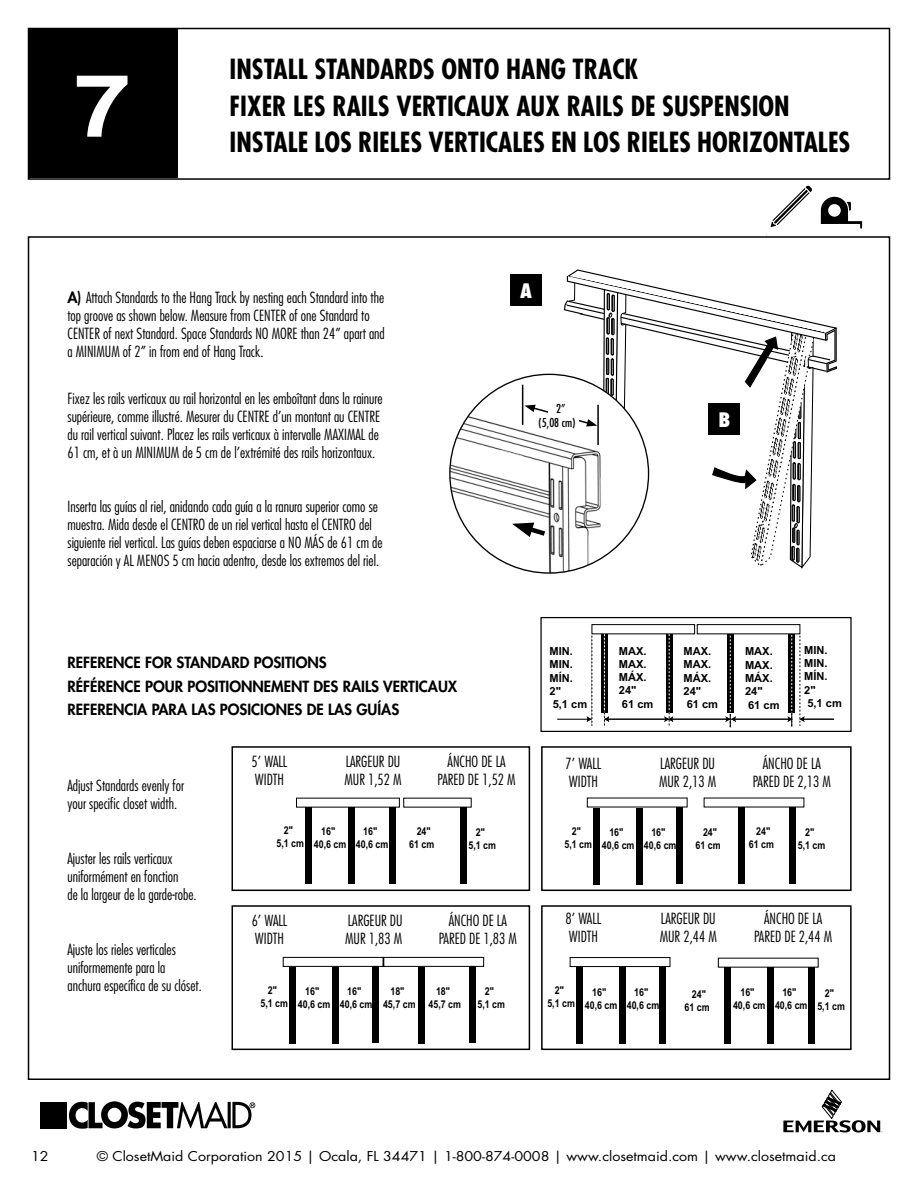
<style>
.page{position:relative;width:918px;height:1188px;background:#fff}
.page>*{position:absolute;margin:0;border:0;box-sizing:border-box;transform-origin:0 0}
.t1{font:700 86.4px "Arial";color:#fff;scale:1.25 1}
.t2{font:700 condensed 27px/36.8px "Futura Std";color:#000}
.t3{font:800 condensed 19.5px "Futura Std";color:#fff}
.t4{font:300 condensed 15px/18px "Futura Std";color:#000}
.t5{font:800 15px/23.4px "Futura Std";color:#000}
.t6{font:13.2px "Futura Std";color:#000;scale:1.08 1}
.t7{font:condensed 12px/14.4px "Futura Std";color:#000}
.t8{font:700 11.1px/13.4px "Arial";color:#000}
.t9{font:700 10.8px/12.9px "Arial Narrow";color:#000;text-align:center}
.s1{font-weight:800;font-stretch:normal}
</style>
<div class="page">
<div style="left:28px;top:28px;width:150px;height:150px;background:#000"></div>
<div style="left:28px;top:28px;width:862px;height:152px;border:2px solid #000"></div>
<div style="left:40px;top:1102px;width:27px;height:26px;background:#000"></div>
<svg style="left:69px;top:1101px;width:186px;height:28px"></svg>
<svg style="left:783px;top:1090px;width:99px;height:42px"></svg>
<div style="left:592px;top:624px;width:103px;height:10px;border:1px solid #000"></div>
<svg style="left:601px;top:634px;width:3px;height:79px"></svg>
<div style="left:789px;top:634px;width:6px;height:79px;background:#000"></div>
<div style="left:697px;top:624px;width:103px;height:10px;border:1px solid #000"></div>
<svg style="left:727px;top:634px;width:6px;height:2px"></svg>
<hr style="left:557px;top:719px;width:31px;height:1px;background:#000">
<svg style="left:587px;top:636px;width:6px;height:90px"></svg>
<hr style="left:608px;top:719px;width:58px;height:1px;background:#000">
<svg style="left:604px;top:634px;width:5px;height:92px"></svg>
<hr style="left:672px;top:719px;width:55px;height:1px;background:#000">
<svg style="left:664px;top:634px;width:9px;height:92px"></svg>
<hr style="left:734px;top:719px;width:55px;height:1px;background:#000">
<svg style="left:788px;top:635px;width:5px;height:92px"></svg>
<svg style="left:725px;top:636px;width:11px;height:91px"></svg>
<hr style="left:803px;top:719px;width:31px;height:1px;background:#000">
<svg style="left:799px;top:636px;width:6px;height:90px"></svg>
<div style="left:540px;top:617px;width:312px;height:115px;border:1px solid #000"></div>
<div style="left:232px;top:746px;width:298px;height:145px;border:2px solid #000"></div>
<div style="left:305px;top:807px;width:7px;height:77px;background:#000"></div>
<div style="left:348px;top:807px;width:6px;height:77px;background:#000"></div>
<div style="left:460px;top:807px;width:6px;height:77px;background:#000"></div>
<div style="left:389px;top:807px;width:7px;height:77px;background:#000"></div>
<div style="left:232px;top:905px;width:298px;height:145px;border:2px solid #000"></div>
<svg style="left:283px;top:957px;width:201px;height:10px"></svg>
<div style="left:289px;top:968px;width:7px;height:76px;background:#000"></div>
<div style="left:332px;top:967px;width:6px;height:77px;background:#000"></div>
<div style="left:373px;top:967px;width:6px;height:76px;background:#000"></div>
<div style="left:418px;top:967px;width:7px;height:77px;background:#000"></div>
<div style="left:469px;top:967px;width:7px;height:76px;background:#000"></div>
<div style="left:541px;top:746px;width:311px;height:145px;border:2px solid #000"></div>
<svg style="left:587px;top:797px;width:218px;height:11px"></svg>
<div style="left:594px;top:808px;width:6px;height:77px;background:#000"></div>
<div style="left:636px;top:808px;width:6px;height:76px;background:#000"></div>
<div style="left:677px;top:807px;width:6px;height:77px;background:#000"></div>
<div style="left:738px;top:807px;width:6px;height:77px;background:#000"></div>
<div style="left:790px;top:807px;width:6px;height:77px;background:#000"></div>
<div style="left:541px;top:905px;width:311px;height:145px;border:2px solid #000"></div>
<div style="left:570px;top:957px;width:100px;height:10px;border:1px solid #000"></div>
<div style="left:576px;top:968px;width:7px;height:76px;background:#000"></div>
<div style="left:619px;top:967px;width:6px;height:77px;background:#000"></div>
<div style="left:660px;top:967px;width:6px;height:76px;background:#000"></div>
<div style="left:725px;top:967px;width:6px;height:77px;background:#000"></div>
<div style="left:767px;top:967px;width:6px;height:77px;background:#000"></div>
<div style="left:808px;top:967px;width:6px;height:77px;background:#000"></div>
<div style="left:510px;top:275px;width:32px;height:31px;background:#000"></div>
<svg style="left:767px;top:185px;width:95px;height:53px"></svg>
<img style="left:450px;top:409px;width:122px;height:164px">
<svg style="left:512px;top:269px;width:326px;height:302px"></svg>
<div style="left:548px;top:407px;width:31px;height:19px;background:#fff"></div>
<h1 class="t1" style="left:72px;top:49px;width:50px">7</h1>
<h2 class="t2" style="left:230px;top:51px;width:622px">INSTALL STANDARDS ONTO HANG TRACK<br>FIXER LES RAILS VERTICAUX AUX RAILS DE SUSPENSION<br>INSTALE LOS RIELES VERTICALES EN LOS RIELES HORIZONTALES</h2>
<p class="t4" style="left:68px;top:288px;width:319px"><span class="s1">A)</span> Attach Standards to the Hang Track by nesting each Standard into the top groove as shown below. Measure from CENTER of one Standard to CENTER of next Standard. Space Standards NO MORE than 24” apart and a MINIMUM of 2” in from end of Hang Track.</p>
<p class="t4" style="left:68px;top:389px;width:317px">Fixez les rails verticaux au rail horizontal en les emboîtant dans la rainure supérieure, comme illustré. Mesurer du CENTRE d’un montant au CENTRE du rail vertical suivant. Placez les rails verticaux à intervalle MAXIMAL de 61 cm, et à un MINIMUM de 5 cm de l’extrémité des rails horizontaux.</p>
<p class="t4" style="left:68px;top:498px;width:317px">Inserta las guías al riel, anidando cada guía a la ranura superior como se muestra. Mida desde el CENTRO de un riel vertical hasta el CENTRO del siguiente riel vertical. Las guías deben espaciarse a NO MÁS de 61 cm de separación y AL MENOS 5 cm hacia adentro, desde los extremos del riel.</p>
<p class="t5" style="left:67px;top:651px;width:391px">REFERENCE FOR STANDARD POSITIONS<br>RÉFÉRENCE POUR POSITIONNEMENT DES RAILS VERTICAUX<br>REFERENCIA PARA LAS POSICIONES DE LAS GUÍAS</p>
<h3 class="t3" style="left:520px;top:279px;width:13px">A</h3>
<p class="t7" style="left:539px;top:401px;width:38px;text-indent:18px">2” (5,08 cm)</p>
<h3 class="t3" style="left:718px;top:408px;width:13px">B</h3>
<p class="t9" style="left:624px;top:641px;width:34px">40,6 cm</p>
<p class="t8" style="left:550px;top:645px;width:39px">MIN.<br>MIN.<br>MÍN.<br>2"<br>5,1 cm</p>
<p class="t8" style="left:619px;top:644px;width:36px">MAX.<br>MAX.<br>MÁX.<br>24"<br>61 cm</p>
<p class="t8" style="left:684px;top:645px;width:36px">MAX.<br>MAX.<br>MÁX.<br>24"<br>61 cm</p>
<p class="t8" style="left:745px;top:645px;width:36px">MAX.<br>MAX.<br>MÁX.<br>24"<br>61 cm</p>
<p class="t8" style="left:804px;top:643px;width:39px">MIN.<br>MIN.<br>MÍN.<br>2"<br>5,1 cm</p>
<p class="t4" style="left:67px;top:776px;width:118px">Adjust Standards evenly for your specific closet width.</p>
<p class="t4" style="left:67px;top:849px;width:131px">Ajuster les rails verticaux uniformément en fonction<br>de la largeur de la garde-robe.</p>
<p class="t4" style="left:67px;top:940px;width:136px">Ajuste los rieles verticales uniformemente para la anchura específica de su clóset.</p>
<p class="t4" style="left:252px;top:753px;width:37px">5’ WALL<br>WIDTH</p>
<p class="t4" style="left:345px;top:753px;width:59px">LARGEUR DU<br>MUR 1,52 M</p>
<p class="t4" style="left:438px;top:753px;width:80px;text-align:center">ÁNCHO DE LA<br>PARED DE 1,52 M</p>
<p class="t4" style="left:566px;top:754px;width:37px">7’ WALL<br>WIDTH</p>
<p class="t4" style="left:659px;top:754px;width:59px">LARGEUR DU<br>MUR 2,13 M</p>
<p class="t4" style="left:753px;top:754px;width:80px;text-align:center">ÁNCHO DE LA<br>PARED DE 2,13 M</p>
<p class="t9" style="left:574px;top:753px;width:29px">2"<br>5,1 cm</p>
<p class="t9" style="left:696px;top:753px;width:34px">18"<br>45,7 cm</p>
<p class="t9" style="left:653px;top:754px;width:34px">16"<br>40,6 cm</p>
<p class="t9" style="left:791px;top:754px;width:29px">2"<br>5,1 cm</p>
<p class="t9" style="left:742px;top:766px;width:34px">45,7 cm</p>
<p class="t9" style="left:276px;top:823px;width:29px">2"<br>5,1 cm</p>
<p class="t9" style="left:409px;top:824px;width:27px">24"<br>61 cm</p>
<p class="t9" style="left:468px;top:825px;width:29px">2"<br>5,1 cm</p>
<p class="t9" style="left:314px;top:824px;width:34px">16"<br>40,6 cm</p>
<p class="t9" style="left:356px;top:824px;width:34px">16"<br>40,6 cm</p>
<p class="t9" style="left:565px;top:824px;width:29px">2"<br>5,1 cm</p>
<p class="t9" style="left:749px;top:825px;width:27px">24"<br>61 cm</p>
<p class="t9" style="left:798px;top:825px;width:29px">2"<br>5,1 cm</p>
<p class="t9" style="left:602px;top:825px;width:34px">16"<br>40,6 cm</p>
<p class="t9" style="left:644px;top:825px;width:34px">16"<br>40,6 cm</p>
<p class="t9" style="left:696px;top:825px;width:27px">24"<br>61 cm</p>
<p class="t4" style="left:252px;top:911px;width:37px">6’ WALL<br>WIDTH</p>
<p class="t4" style="left:345px;top:911px;width:59px">LARGEUR DU<br>MUR 1,83 M</p>
<p class="t4" style="left:439px;top:911px;width:80px;text-align:center">ÁNCHO DE LA<br>PARED DE 1,83 M</p>
<p class="t4" style="left:566px;top:909px;width:37px">8’ WALL<br>WIDTH</p>
<p class="t4" style="left:660px;top:909px;width:59px">LARGEUR DU<br>MUR 2,44 M</p>
<p class="t4" style="left:754px;top:909px;width:80px;text-align:center">ÁNCHO DE LA<br>PARED DE 2,44 M</p>
<p class="t9" style="left:260px;top:983px;width:29px">2"<br>5,1 cm</p>
<p class="t9" style="left:383px;top:984px;width:34px">18"<br>45,7 cm</p>
<p class="t9" style="left:429px;top:984px;width:34px">18"<br>45,7 cm</p>
<p class="t9" style="left:478px;top:985px;width:29px">2"<br>5,1 cm</p>
<p class="t9" style="left:298px;top:985px;width:34px">16"<br>40,6 cm</p>
<p class="t9" style="left:340px;top:985px;width:34px">16"<br>40,6 cm</p>
<p class="t9" style="left:547px;top:984px;width:29px">2"<br>5,1 cm</p>
<p class="t9" style="left:733px;top:985px;width:34px">16"<br>40,6 cm</p>
<p class="t9" style="left:775px;top:985px;width:34px">16"<br>40,6 cm</p>
<p class="t9" style="left:817px;top:986px;width:29px">2"<br>5,1 cm</p>
<p class="t9" style="left:585px;top:985px;width:34px">16"<br>40,6 cm</p>
<p class="t9" style="left:627px;top:985px;width:34px">16"<br>40,6 cm</p>
<p class="t9" style="left:684px;top:987px;width:27px">24"<br>61 cm</p>
<p class="t6" style="left:31px;top:1148px;width:18px">12</p>
<p class="t6" style="left:97px;top:1148px;width:686px">© ClosetMaid Corporation 2015 | Ocala, FL 34471 | 1-800-874-0008 | www.closetmaid.com | www.closetmaid.ca</p>
</div>
